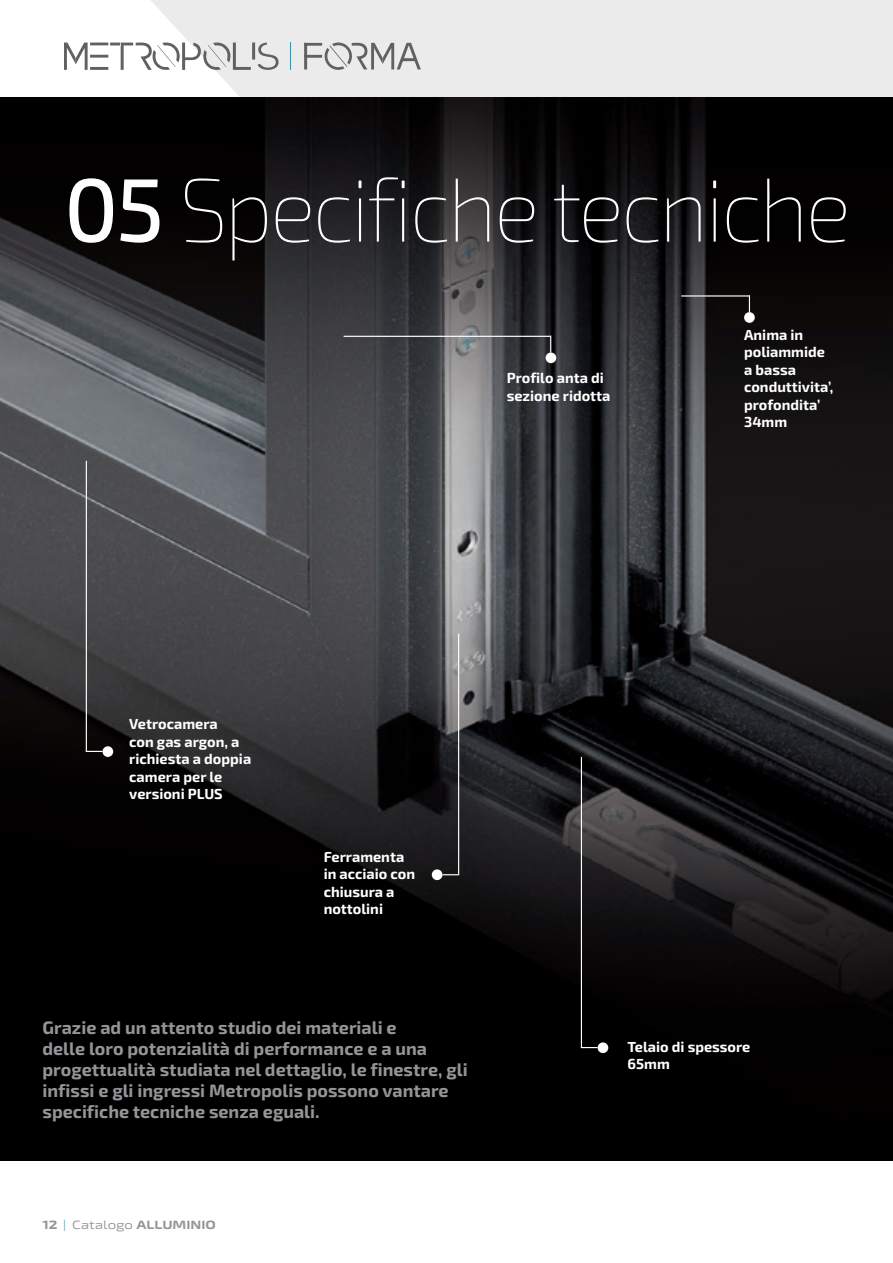
<style>
.page{position:relative;width:893px;height:1263px;background:#fff}
.page>*{position:absolute;margin:0;border:0;box-sizing:border-box;transform-origin:0 0}
.t1{font:100 90px "Exo 2";letter-spacing:-.04em;color:#fff}
.t2{font:700 18px/21px "Exo 2";color:#939598}
.t3{font:700 14.55px/17.5px "Exo 2";color:#fff}
.t4{font:700 expanded 12px "Exo 2";color:#939598}
.s1{font-weight:500}
.s2{font-weight:300;font-stretch:normal;color:#00a2dd}
.s3{font-weight:400}
</style>
<div class="page">
<div style="left:150px;top:0;width:743px;height:98px;background:#ebebec"></div>
<img style="left:0;top:98px;width:893px;height:1063px">
<svg style="left:749px;top:297px;width:1px;height:15px"></svg>
<hr style="left:681px;top:295px;width:69px;height:2px;background:#fff">
<div style="left:744px;top:312px;width:11px;height:11px;background:#fff;border-radius:50%"></div>
<svg style="left:550px;top:337px;width:1px;height:15px"></svg>
<hr style="left:344px;top:336px;width:207px;height:1px;background:#fff">
<div style="left:546px;top:352px;width:10px;height:11px;background:#fff;border-radius:50%"></div>
<svg style="left:582px;top:1047px;width:16px;height:1px"></svg>
<hr style="left:581px;top:757px;width:1px;height:291px;background:#fff">
<div style="left:598px;top:1042px;width:10px;height:11px;background:#fff;border-radius:50%"></div>
<svg style="left:442px;top:874px;width:17px;height:1px"></svg>
<hr style="left:458px;top:634px;width:1px;height:240px;background:#fff">
<div style="left:432px;top:869px;width:10px;height:11px;background:#fff;border-radius:50%"></div>
<svg style="left:87px;top:751px;width:16px;height:1px"></svg>
<hr style="left:86px;top:461px;width:1px;height:291px;background:#fff">
<div style="left:103px;top:746px;width:10px;height:11px;background:#fff;border-radius:50%"></div>
<svg style="left:64px;top:43px;width:187px;height:27px"></svg>
<hr style="left:252px;top:43px;width:3px;height:17px;background:#5f6163">
<svg style="left:258px;top:43px;width:21px;height:27px"></svg>
<hr style="left:304px;top:55px;width:18px;height:3px;background:#5f6163">
<hr style="left:304px;top:43px;width:18px;height:3px;background:#5f6163">
<hr style="left:304px;top:43px;width:3px;height:26px;background:#5f6163">
<svg style="left:325px;top:43px;width:96px;height:27px"></svg>
<svg style="left:290px;top:43px;width:1px;height:27px"></svg>
<p class="t1" style="left:64px;top:159px;width:789px"><span class="s1">05</span> Specifiche tecniche</p>
<p class="t3" style="left:507px;top:370px;width:105px">Profilo anta di sezione ridotta</p>
<p class="t3" style="left:744px;top:326px;width:91px">Anima in poliammide a bassa conduttivita’, profondita’<br>34mm</p>
<p class="t3" style="left:129px;top:716px;width:123px">Vetrocamera<br>con gas argon, a richiesta a doppia camera per le versioni PLUS</p>
<p class="t3" style="left:324px;top:848px;width:93px">Ferramenta in acciaio con chiusura a nottolini</p>
<p class="t2" style="left:43px;top:1017px;width:427px">Grazie ad un attento studio dei materiali e<br>delle loro potenzialità di performance e a una progettualità studiata nel dettaglio, le finestre, gli infissi e gli ingressi Metropolis possono vantare specifiche tecniche senza eguali.</p>
<p class="t4" style="left:43px;top:1217px;width:175px">12 <span class="s2">|</span> <span class="s3">Catalogo</span> ALLUMINIO</p>
<p class="t3" style="left:628px;top:1038px;width:124px">Telaio di spessore<br>65mm</p>
</div>
